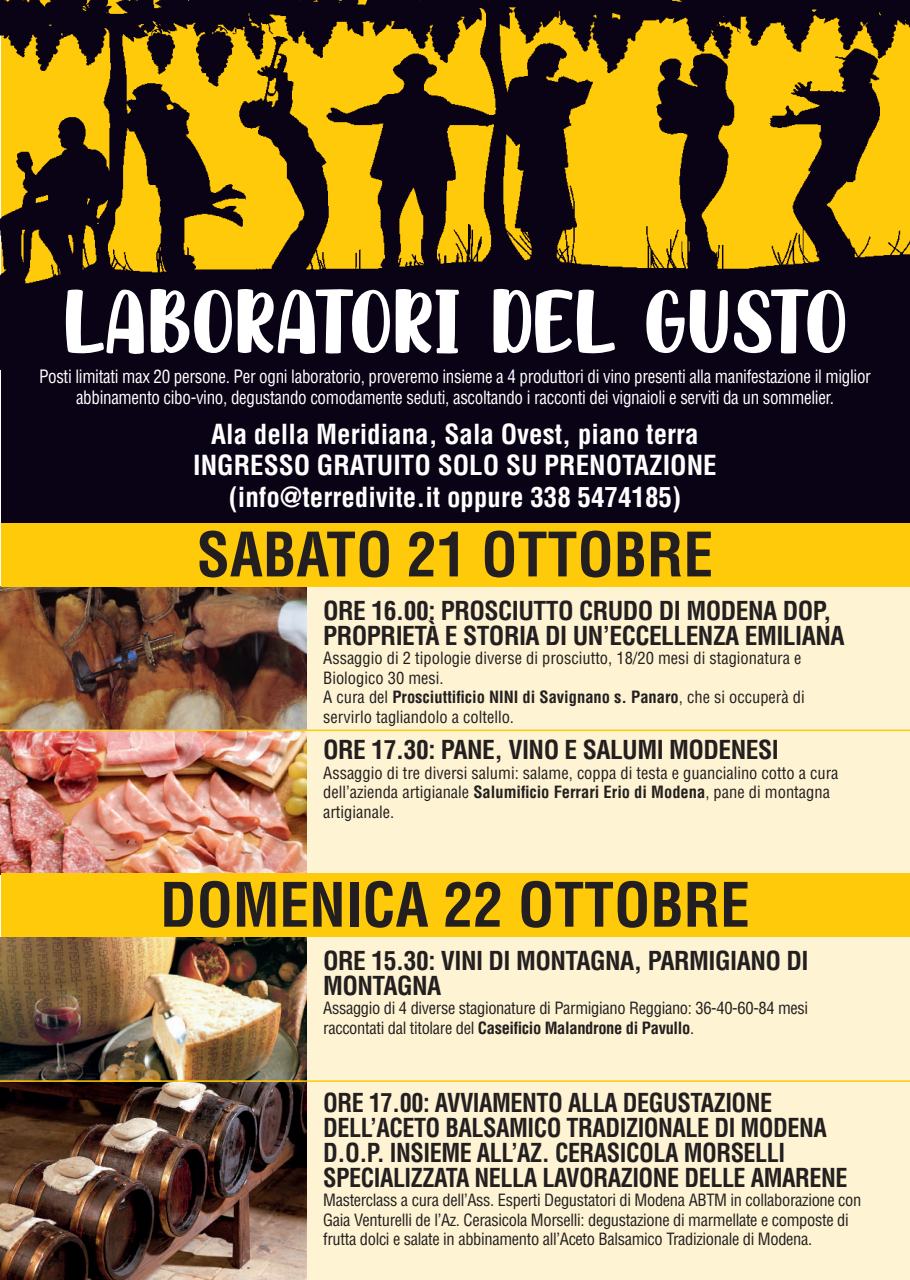
<style>
.page{position:relative;width:910px;height:1280px;background:#fff}
.page>*{position:absolute;margin:0;border:0;box-sizing:border-box;transform-origin:0 0}
.t1{font:135px "All The Roll Personal Use";color:#fff}
.t2{font:700 condensed 59.7px "Helvetica LT Std";color:#231f20}
.t3{font:700 condensed 27px/31.5px "Helvetica LT Std";color:#fff;text-align:center}
.t4{font:700 condensed 25.5px/24.9px "Helvetica LT Std";letter-spacing:-.02em;color:#231f20;scale:.95 1}
.t5{font:700 condensed 25.5px/24.9px "Helvetica LT Std";letter-spacing:-.02em;color:#231f20}
.t6{font:condensed 18px/21px "Helvetica LT Std";letter-spacing:-.02em;color:#fff;text-align:center;scale:.95 1}
.t7{font:condensed 16.5px/19.5px "Helvetica LT Std";letter-spacing:-.02em;color:#231f20}
.t8{font:condensed 16.5px/19.5px "Helvetica LT Std";color:#231f20}
.s1{font-weight:700}
</style>
<div class="page">
<div style="left:1px;top:523px;width:909px;height:757px;background:#fef3d2"></div>
<img style="left:0;top:938px;width:306px;height:342px">
<img style="left:0;top:587px;width:306px;height:287px">
<div style="left:1px;top:523px;width:909px;height:64px;background:#feca0a"></div>
<div style="left:1px;top:361px;width:909px;height:162px;background:#0a0215"></div>
<div style="left:1px;top:873px;width:909px;height:64px;background:#feca0a"></div>
<img style="left:0;top:0;width:910px;height:370px">
<hr style="left:0;top:730px;width:910px;height:1px;background:#feca0a">
<hr style="left:0;top:1080px;width:910px;height:2px;background:#feca0a">
<h1 class="t1" style="left:63px;top:227px;width:786px">LABORATORI DEL GUSTO</h1>
<p class="t6" style="left:39px;top:366px;width:877px">Posti limitati max 20 persone. Per ogni laboratorio, proveremo insieme a 4 produttori di vino presenti alla manifestazione il miglior abbinamento cibo-vino, degustando comodamente seduti, ascoltando i racconti dei vignaioli e serviti da un sommelier.</p>
<h3 class="t3" style="left:193px;top:418px;width:525px">Ala della Meridiana, Sala Ovest, piano terra<br>INGRESSO GRATUITO SOLO SU PRENOTAZIONE (info@terredivite.it oppure 338 5474185)</h3>
<h2 class="t2" style="left:197px;top:517px;width:518px">SABATO 21 OTTOBRE</h2>
<h3 class="t5" style="left:323px;top:598px;width:523px">ORE 16.00: PROSCIUTTO CRUDO DI MODENA DOP,<br>PROPRIETÀ E STORIA DI UN’ECCELLENZA EMILIANA</h3>
<p class="t8" style="left:323px;top:648px;width:483px">Assaggio di 2 tipologie diverse di prosciutto, 18/20 mesi di stagionatura e Biologico 30 mesi.<br>A cura del <span class="s1">Prosciuttificio NINI di Savignano s. Panaro</span>, che si occuperà di servirlo tagliandolo a coltello.</p>
<h3 class="t5" style="left:323px;top:737px;width:457px">ORE 17.30: PANE, VINO E SALUMI MODENESI</h3>
<p class="t8" style="left:323px;top:763px;width:517px">Assaggio di tre diversi salumi: salame, coppa di testa e guancialino cotto a cura dell’azienda artigianale <span class="s1">Salumificio Ferrari Erio di Modena</span>, pane di montagna artigianale.</p>
<h2 class="t2" style="left:160px;top:867px;width:591px">DOMENICA 22 OTTOBRE</h2>
<h3 class="t5" style="left:323px;top:948px;width:487px">ORE 15.30: VINI DI MONTAGNA, PARMIGIANO DI<br>MONTAGNA</h3>
<p class="t7" style="left:323px;top:998px;width:487px">Assaggio di 4 diverse stagionature di Parmigiano Reggiano: 36-40-60-84 mesi raccontati dal titolare del <span class="s1">Caseificio Malandrone di Pavullo</span>.</p>
<h3 class="t4" style="left:323px;top:1090px;width:553px">ORE 17.00: AVVIAMENTO ALLA DEGUSTAZIONE DELL’ACETO BALSAMICO TRADIZIONALE DI MODENA D.O.P. INSIEME ALL’AZ. CERASICOLA MORSELLI SPECIALIZZATA NELLA LAVORAZIONE DELLE AMARENE</h3>
<p class="t7" style="left:323px;top:1190px;width:540px">Masterclass a cura dell’Ass. Esperti Degustatori di Modena ABTM in collaborazione con<br>Gaia Venturelli de l’Az. Cerasicola Morselli: degustazione di marmellate e composte di frutta dolci e salate in abbinamento all’Aceto Balsamico Tradizionale di Modena.</p>
</div>
